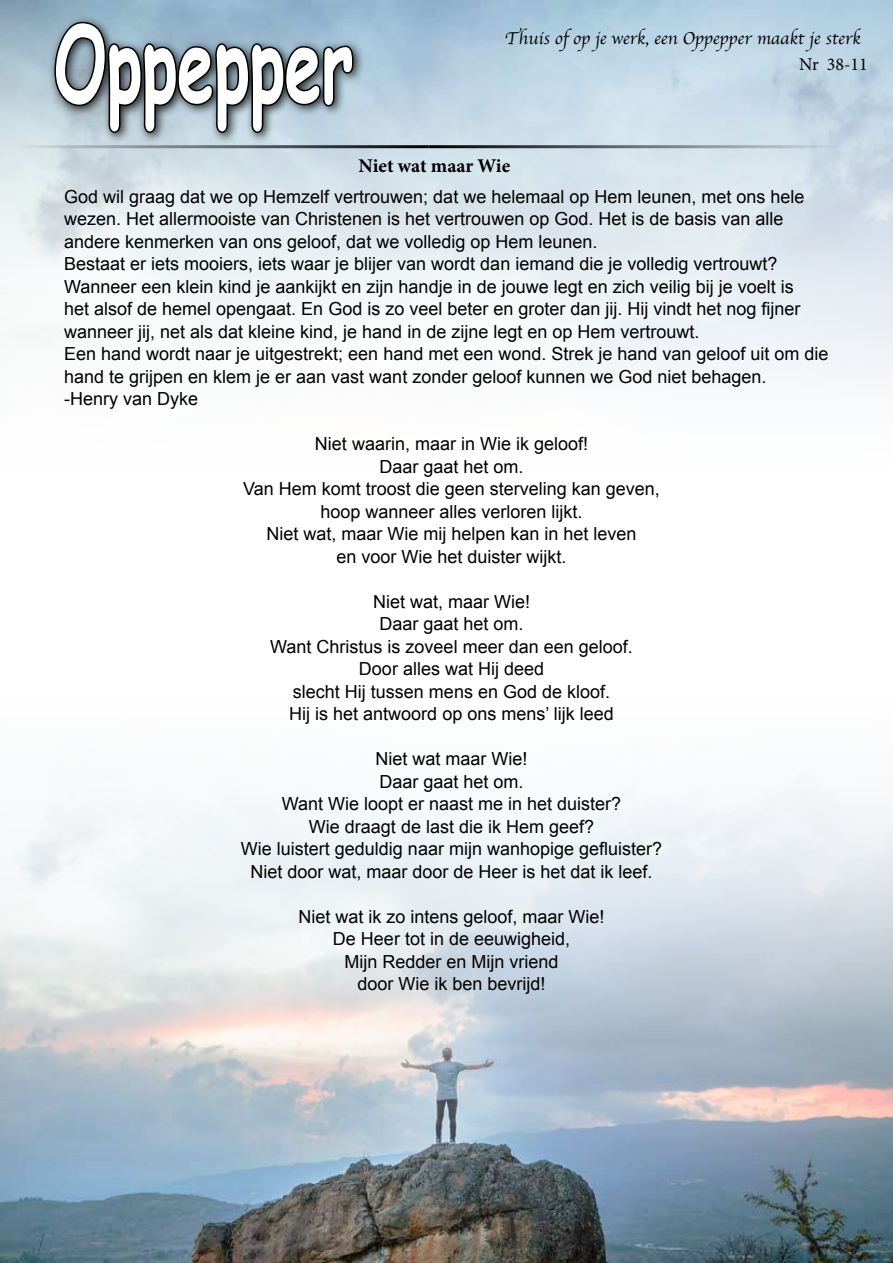
<style>
.page{position:relative;width:893px;height:1263px;background:#fff}
.page>*{position:absolute;margin:0;border:0;box-sizing:border-box;transform-origin:0 0}
.t1{font:700 105.6px "Comic Sans MS";color:#fff;scale:.62 1}
.t2{font:700 19.5px "Minion Pro";color:#000}
.t3{font:18px/22.5px "Arial";color:#000;text-align:center}
.t4{font:18px "Apple Chancery";color:#000}
.t5{font:18px "Minion Pro";color:#000}
</style>
<div class="page">
<div style="left:48px;top:16px;width:317px;height:129px;background:#000;opacity:.82"></div>
<svg style="left:53px;top:0;width:302px;height:135px;background:#6b7c88"></svg>
<hr style="left:429px;top:145px;width:410px;height:3px;background:#000">
<hr style="left:18px;top:145px;width:411px;height:3px;background:#000">
<img style="left:0;top:788px;width:893px;height:475px">
<h1 class="t1" style="left:54px;top:-15px;width:484px">Oppepper</h1>
<p class="t4" style="left:505px;top:24px;width:357px">Thuis of op je werk, een Oppepper maakt je sterk</p>
<p class="t5" style="left:799px;top:52px;width:70px">Nr 38-11</p>
<p class="t2" style="left:359px;top:152px;width:153px">Niet wat maar Wie</p>
<p class="t3" style="left:64px;top:185px;width:766px;text-align:left">God wil graag dat we op Hemzelf vertrouwen; dat we helemaal op Hem leunen, met ons hele wezen. Het allermooiste van Christenen is het vertrouwen op God. Het is de basis van alle andere kenmerken van ons geloof, dat we volledig op Hem leunen.<br>Bestaat er iets mooiers, iets waar je blijer van wordt dan iemand die je volledig vertrouwt?<br>Wanneer een klein kind je aankijkt en zijn handje in de jouwe legt en zich veilig bij je voelt is<br>het alsof de hemel opengaat. En God is zo veel beter en groter dan jij. Hij vindt het nog fijner wanneer jij, net als dat kleine kind, je hand in de zijne legt en op Hem vertrouwt.<br>Een hand wordt naar je uitgestrekt; een hand met een wond. Strek je hand van geloof uit om die hand te grijpen en klem je er aan vast want zonder geloof kunnen we God niet behagen.<br>-Henry van Dyke</p>
<p class="t3" style="left:243px;top:433px;width:418px">Niet waarin, maar in Wie ik geloof!<br>Daar gaat het om.<br>Van Hem komt troost die geen sterveling kan geven, hoop wanneer alles verloren lijkt.<br>Niet wat, maar Wie mij helpen kan in het leven<br>en voor Wie het duister wijkt.</p>
<p class="t3" style="left:270px;top:590px;width:364px">Niet wat, maar Wie!<br>Daar gaat het om.<br>Want Christus is zoveel meer dan een geloof.<br>Door alles wat Hij deed<br>slecht Hij tussen mens en God de kloof.<br>Hij is het antwoord op ons mens’ lijk leed</p>
<p class="t3" style="left:241px;top:748px;width:423px">Niet wat maar Wie!<br>Daar gaat het om.<br>Want Wie loopt er naast me in het duister?<br>Wie draagt de last die ik Hem geef?<br>Wie luistert geduldig naar mijn wanhopige gefluister?<br>Niet door wat, maar door de Heer is het dat ik leef.</p>
<p class="t3" style="left:298px;top:905px;width:308px">Niet wat ik zo intens geloof, maar Wie!<br>De Heer tot in de eeuwigheid,<br>Mijn Redder en Mijn vriend<br>door Wie ik ben bevrijd!</p>
</div>
